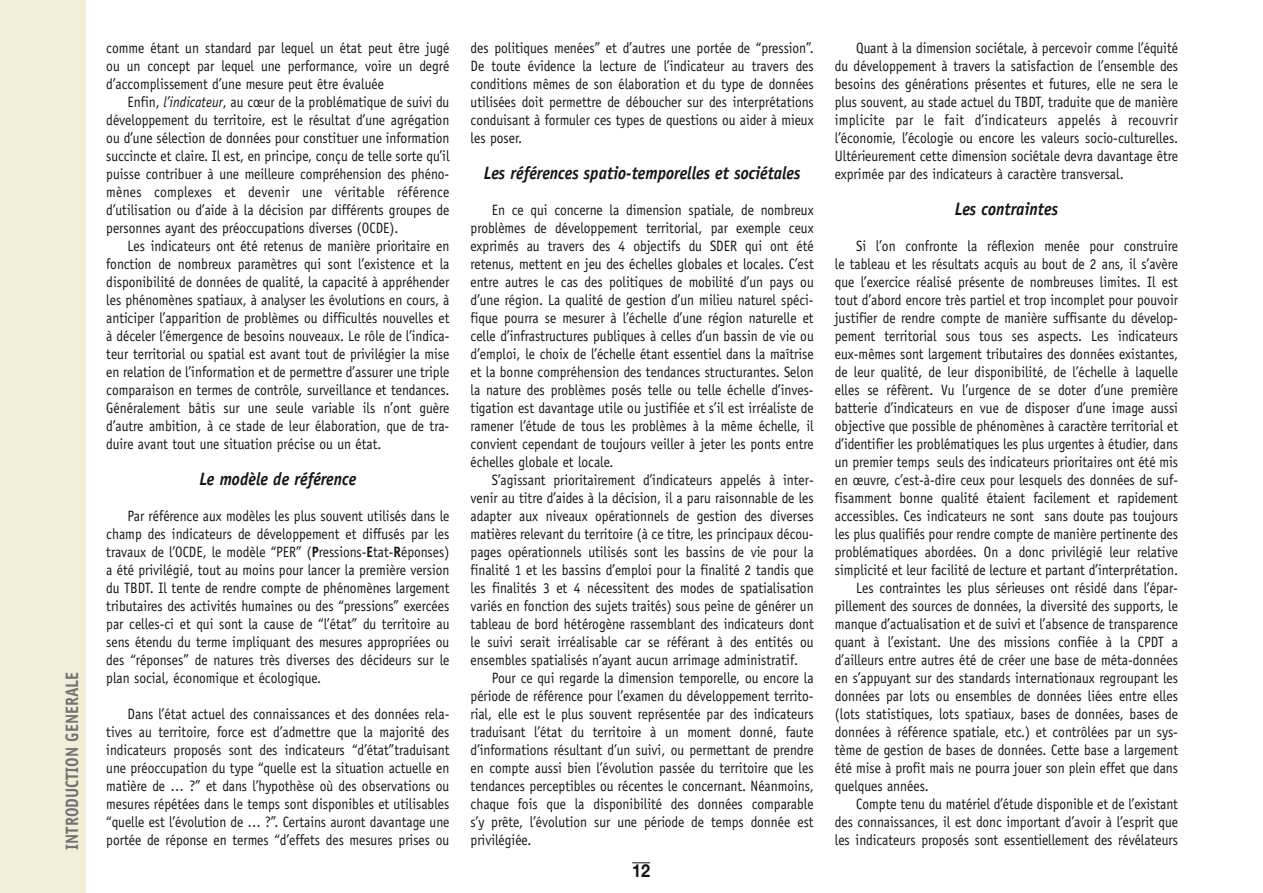
<style>
.page{position:relative;width:1263px;height:893px;background:#fff}
.page>*{position:absolute;margin:0;border:0;box-sizing:border-box;transform-origin:0 0}
.t1{font:italic 700 18px "Officina Sans";color:#141518;scale:.9 1}
.t2{font:700 18px "Officina Sans";color:#727274;scale:.9 1}
.t3{font:700 18px "Helvetica Neue";color:#141518;scale:.9 1}
.t4{font:15px/18px "Officina Sans";color:#141518;text-align:justify;scale:.9 1}
.s1{font-style:italic}
.s2{font-weight:700}
</style>
<div class="page">
<div style="left:0;top:0;width:85px;height:893px;background:#f1edd7"></div>
<svg style="left:632px;top:862px;width:18px;height:1px"></svg>
<p class="t2" style="left:65px;top:850px;width:199px;rotate:-90deg">INTRODUCTION GENERALE</p>
<p class="t4" style="left:106px;top:41px;width:383px">comme étant un standard par lequel un état peut être jugé ou un concept par lequel une performance, voire un degré d’accomplissement d’une mesure peut être évaluée</p>
<p class="t4" style="left:106px;top:95px;width:383px;text-indent:21px">Enfin, <span class="s1">l’indicateur</span>, au cœur de la problématique de suivi du développement du territoire, est le résultat d’une agrégation ou d’une sélection de données pour constituer une information succincte et claire. Il est, en principe, conçu de telle sorte qu’il puisse contribuer à une meilleure compréhension des phéno&shy;mènes complexes et devenir une véritable référence d’utilisation ou d’aide à la décision par différents groupes de personnes ayant des préoccupations diverses (OCDE).</p>
<p class="t4" style="left:106px;top:239px;width:383px;text-indent:21px">Les indicateurs ont été retenus de manière prioritaire en fonction de nombreux paramètres qui sont l’existence et la disponibilité de données de qualité, la capacité à appréhender les phénomènes spatiaux, à analyser les évolutions en cours, à anticiper l’apparition de problèmes ou difficultés nouvelles et à déceler l’émergence de besoins nouveaux. Le rôle de l’indica&shy;teur territorial ou spatial est avant tout de privilégier la mise en relation de l’information et de permettre d’assurer une triple comparaison en termes de contrôle, surveillance et tendances.<br>Généralement bâtis sur une seule variable ils n’ont guère d’autre ambition, à ce stade de leur élaboration, que de tra&shy;duire avant tout une situation précise ou un état.</p>
<p class="t1" style="left:199px;top:472px;width:176px">Le modèle de référence</p>
<p class="t4" style="left:106px;top:509px;width:383px;text-indent:21px">Par référence aux modèles les plus souvent utilisés dans le champ des indicateurs de développement et diffusés par les travaux de l’OCDE, le modèle “PER” (<span class="s2">P</span>ressions-<span class="s2">E</span>tat-<span class="s2">R</span>éponses) a été privilégié, tout au moins pour lancer la première version du TBDT. Il tente de rendre compte de phénomènes largement tributaires des activités humaines ou des “pressions” exercées par celles-ci et qui sont la cause de “l’état” du territoire au sens étendu du terme impliquant des mesures appropriées ou des “réponses” de natures très diverses des décideurs sur le plan social, économique et écologique.</p>
<p class="t4" style="left:106px;top:707px;width:383px;text-indent:21px">Dans l’état actuel des connaissances et des données rela&shy;tives au territoire, force est d’admettre que la majorité des indicateurs proposés sont des indicateurs “d’état”traduisant une préoccupation du type “quelle est la situation actuelle en matière de … ?” et dans l’hypothèse où des observations ou mesures répétées dans le temps sont disponibles et utilisables “quelle est l’évolution de … ?”. Certains auront davantage une portée de réponse en termes “d’effets des mesures prises ou</p>
<p class="t4" style="left:471px;top:41px;width:383px">des politiques menées” et d’autres une portée de “pression”.<br>De toute évidence la lecture de l’indicateur au travers des conditions mêmes de son élaboration et du type de données utilisées doit permettre de déboucher sur des interprétations conduisant à formuler ces types de questions ou aider à mieux les poser.</p>
<p class="t1" style="left:484px;top:166px;width:353px">Les références spatio-temporelles et sociétales</p>
<p class="t4" style="left:471px;top:203px;width:383px;text-indent:21px">En ce qui concerne la dimension spatiale, de nombreux problèmes de développement territorial, par exemple ceux exprimés au travers des 4 objectifs du SDER qui ont été retenus, mettent en jeu des échelles globales et locales. C’est entre autres le cas des politiques de mobilité d’un pays ou d’une région. La qualité de gestion d’un milieu naturel spéci&shy;fique pourra se mesurer à l’échelle d’une région naturelle et celle d’infrastructures publiques à celles d’un bassin de vie ou d’emploi, le choix de l’échelle étant essentiel dans la maîtrise et la bonne compréhension des tendances structurantes. Selon la nature des problèmes posés telle ou telle échelle d’inves&shy;tigation est davantage utile ou justifiée et s’il est irréaliste de ramener l’étude de tous les problèmes à la même échelle, il convient cependant de toujours veiller à jeter les ponts entre échelles globale et locale.</p>
<p class="t4" style="left:471px;top:473px;width:383px;text-indent:21px">S’agissant prioritairement d’indicateurs appelés à inter&shy;venir au titre d’aides à la décision, il a paru raisonnable de les adapter aux niveaux opérationnels de gestion des diverses matières relevant du territoire (à ce titre, les principaux décou&shy;pages opérationnels utilisés sont les bassins de vie pour la finalité 1 et les bassins d’emploi pour la finalité 2 tandis que les finalités 3 et 4 nécessitent des modes de spatialisation variés en fonction des sujets traités) sous peine de générer un tableau de bord hétérogène rassemblant des indicateurs dont le suivi serait irréalisable car se référant à des entités ou ensembles spatialisés n’ayant aucun arrimage administratif.</p>
<p class="t4" style="left:471px;top:671px;width:383px;text-indent:21px">Pour ce qui regarde la dimension temporelle, ou encore la période de référence pour l’examen du développement territo&shy;rial, elle est le plus souvent représentée par des indicateurs traduisant l’état du territoire à un moment donné, faute d’informations résultant d’un suivi, ou permettant de prendre en compte aussi bien l’évolution passée du territoire que les tendances perceptibles ou récentes le concernant. Néanmoins, chaque fois que la disponibilité des données comparable s’y prête, l’évolution sur une période de temps donnée est privilégiée.</p>
<p class="t3" style="left:632px;top:864px;width:22px">12</p>
<p class="t4" style="left:835px;top:41px;width:383px;text-indent:21px">Quant à la dimension sociétale, à percevoir comme l’équité du développement à travers la satisfaction de l’ensemble des besoins des générations présentes et futures, elle ne sera le plus souvent, au stade actuel du TBDT, traduite que de manière implicite par le fait d’indicateurs appelés à recouvrir l’économie, l’écologie ou encore les valeurs socio-culturelles.<br>Ultérieurement cette dimension sociétale devra davantage être exprimée par des indicateurs à caractère transversal.</p>
<p class="t1" style="left:955px;top:202px;width:116px">Les contraintes</p>
<p class="t4" style="left:856px;top:239px;width:359px">Si l’on confronte la réflexion menée pour construire</p>
<p class="t4" style="left:835px;top:257px;width:383px">le tableau et les résultats acquis au bout de 2 ans, il s’avère</p>
<p class="t4" style="left:835px;top:275px;width:383px">que l’exercice réalisé présente de nombreuses limites. Il est</p>
<p class="t4" style="left:835px;top:293px;width:383px">tout d’abord encore très partiel et trop incomplet pour pouvoir</p>
<p class="t4" style="left:835px;top:311px;width:383px">justifier de rendre compte de manière suffisante du dévelop-</p>
<p class="t4" style="left:835px;top:329px;width:383px">pement territorial sous tous ses aspects. Les indicateurs</p>
<p class="t4" style="left:835px;top:347px;width:383px">eux-mêmes sont largement tributaires des données existantes,</p>
<p class="t4" style="left:835px;top:365px;width:383px">de leur qualité, de leur disponibilité, de l’échelle à laquelle</p>
<p class="t4" style="left:835px;top:383px;width:383px">elles se réfèrent. Vu l’urgence de se doter d’une première</p>
<p class="t4" style="left:835px;top:401px;width:383px">batterie d’indicateurs en vue de disposer d’une image aussi</p>
<p class="t4" style="left:835px;top:419px;width:383px">objective que possible de phénomènes à caractère territorial et</p>
<p class="t4" style="left:835px;top:437px;width:383px">d’identifier les problématiques les plus urgentes à étudier, dans</p>
<p class="t4" style="left:835px;top:455px;width:383px">un premier temps seuls des indicateurs prioritaires ont été mis</p>
<p class="t4" style="left:835px;top:473px;width:383px">en œuvre, c’est-à-dire ceux pour lesquels des données de suf-</p>
<p class="t4" style="left:835px;top:491px;width:383px">fisamment bonne qualité étaient facilement et rapidement</p>
<p class="t4" style="left:835px;top:509px;width:383px">accessibles. Ces indicateurs ne sont sans doute pas toujours</p>
<p class="t4" style="left:835px;top:527px;width:383px">les plus qualifiés pour rendre compte de manière pertinente des</p>
<p class="t4" style="left:835px;top:545px;width:383px">problématiques abordées. On a donc privilégié leur relative</p>
<p class="t4" style="left:835px;top:563px;width:383px">simplicité et leur facilité de lecture et partant d’interprétation.</p>
<p class="t4" style="left:856px;top:581px;width:359px">Les contraintes les plus sérieuses ont résidé dans l’épar-</p>
<p class="t4" style="left:835px;top:599px;width:383px">pillement des sources de données, la diversité des supports, le</p>
<p class="t4" style="left:835px;top:617px;width:383px">manque d’actualisation et de suivi et l’absence de transparence</p>
<p class="t4" style="left:835px;top:635px;width:383px">quant à l’existant. Une des missions confiée à la CPDT a</p>
<p class="t4" style="left:835px;top:653px;width:383px">d’ailleurs entre autres été de créer une base de méta-données</p>
<p class="t4" style="left:835px;top:671px;width:383px">en s’appuyant sur des standards internationaux regroupant les</p>
<p class="t4" style="left:835px;top:689px;width:383px">données par lots ou ensembles de données liées entre elles</p>
<p class="t4" style="left:835px;top:707px;width:383px">(lots statistiques, lots spatiaux, bases de données, bases de</p>
<p class="t4" style="left:835px;top:725px;width:383px">données à référence spatiale, etc.) et contrôlées par un sys-</p>
<p class="t4" style="left:835px;top:743px;width:383px">tème de gestion de bases de données. Cette base a largement</p>
<p class="t4" style="left:835px;top:761px;width:383px">été mise à profit mais ne pourra jouer son plein effet que dans</p>
<p class="t4" style="left:835px;top:779px;width:106px">quelques années.</p>
<p class="t4" style="left:856px;top:797px;width:359px">Compte tenu du matériel d’étude disponible et de l’existant</p>
<p class="t4" style="left:835px;top:815px;width:383px">des connaissances, il est donc important d’avoir à l’esprit que</p>
<p class="t4" style="left:835px;top:833px;width:383px">les indicateurs proposés sont essentiellement des révélateurs</p>
</div>
